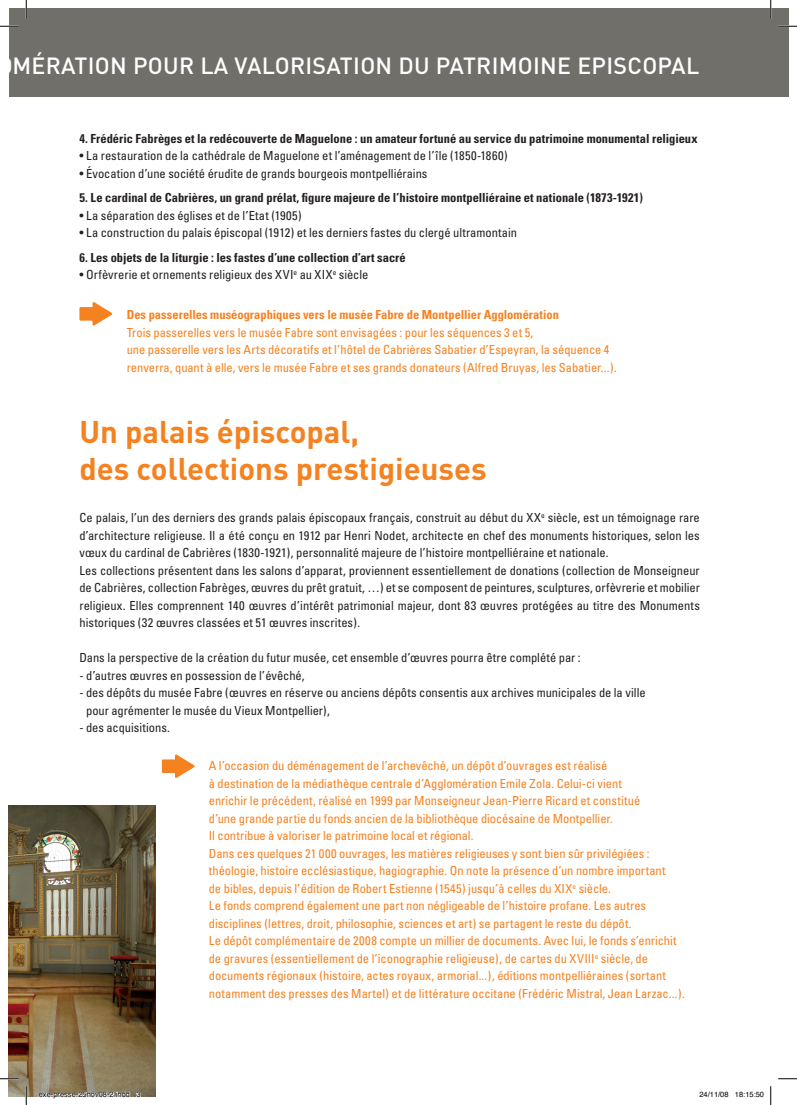
<style>
.page{position:relative;width:797px;height:1105px;background:#fff}
.page>*{position:absolute;margin:0;border:0;box-sizing:border-box;transform-origin:0 0}
.t1{font:700 31px/37.2px "DIN";color:#f58220}
.t2{font:500 23.12px "DIN";letter-spacing:.015em;color:#fff}
.t3{font:condensed 12.5px/17.5px "Univers";color:#f58220}
.t4{font:condensed 12.5px/17.5px "Univers";color:#231f20}
.t5{font:700 condensed 12.5px "Univers";color:#231f20}
.t6{font:700 condensed 12.5px "Univers";color:#f58220}
.t7{font:7.5px "Helvetica";color:#000}
</style>
<div class="page">
<div style="left:9px;top:9px;width:779px;height:88px;background:#716f6a"></div>
<svg style="left:79px;top:302px;width:34px;height:24px"></svg>
<svg style="left:161px;top:754px;width:34px;height:24px"></svg>
<img style="left:9px;top:806px;width:147px;height:290px">
<svg style="left:0;top:25px;width:19px;height:2px"></svg>
<svg style="left:778px;top:25px;width:19px;height:2px"></svg>
<svg style="left:0;top:1078px;width:19px;height:1px"></svg>
<svg style="left:778px;top:1078px;width:19px;height:1px"></svg>
<svg style="left:25px;top:0;width:2px;height:19px"></svg>
<svg style="left:25px;top:1086px;width:2px;height:19px"></svg>
<svg style="left:770px;top:0;width:1px;height:19px"></svg>
<svg style="left:770px;top:1086px;width:1px;height:19px"></svg>
<svg style="left:38px;top:1091px;width:92px;height:6px"></svg>
<svg style="left:136px;top:1092px;width:5px;height:5px"></svg>
<h2 class="t2" style="left:-3px;top:51px;width:703px">OMÉRATION POUR LA VALORISATION DU PATRIMOINE EPISCOPAL</h2>
<p class="t5" style="left:79px;top:130px;width:619px">4. Frédéric Fabrèges et la redécouverte de Maguelone : un amateur fortuné au service du patrimoine monumental religieux</p>
<p class="t4" style="left:79px;top:147px;width:430px">• La restauration de la cathédrale de Maguelone et l’aménagement de l’île (1850-1860)</p>
<p class="t4" style="left:79px;top:164px;width:349px">• Évocation d’une société érudite de grands bourgeois montpelliérains</p>
<p class="t5" style="left:79px;top:190px;width:565px">5. Le cardinal de Cabrières, un grand prélat, figure majeure de l’histoire montpelliéraine et nationale (1873-1921)</p>
<p class="t4" style="left:79px;top:206px;width:224px">• La séparation des églises et de l’Etat (1905)</p>
<p class="t4" style="left:79px;top:224px;width:439px">• La construction du palais épiscopal (1912) et les derniers fastes du clergé ultramontain</p>
<p class="t5" style="left:79px;top:250px;width:328px">6. Les objets de la liturgie : les fastes d’une collection d’art sacré</p>
<p class="t4" style="left:79px;top:266px;width:290px">• Orfèvrerie et ornements religieux des XVI<sup>e</sup> au XIX<sup>e</sup> siècle</p>
<p class="t6" style="left:127px;top:307px;width:434px">Des passerelles muséographiques vers le musée Fabre de Montpellier Agglomération</p>
<p class="t3" style="left:127px;top:323px;width:491px">Trois passerelles vers le musée Fabre sont envisagées : pour les séquences 3 et 5,<br>une passerelle vers les Arts décoratifs et l’hôtel de Cabrières Sabatier d’Espeyran, la séquence 4 renverra, quant à elle, vers le musée Fabre et ses grands donateurs (Alfred Bruyas, les Sabatier...).</p>
<h1 class="t1" style="left:79px;top:412px;width:408px">Un palais épiscopal,<br>des collections prestigieuses</h1>
<p class="t4" style="left:79px;top:509px;width:622px">Ce palais, l’un des derniers des grands palais épiscopaux français, construit au début du XX<sup>e</sup> siècle, est un témoignage rare d’architecture religieuse. Il a été conçu en 1912 par Henri Nodet, architecte en chef des monuments historiques, selon les vœux du cardinal de Cabrières (1830-1921), personnalité majeure de l’histoire montpelliéraine et nationale.<br>Les collections présentent dans les salons d’apparat, proviennent essentiellement de donations (collection de Monseigneur de Cabrières, collection Fabrèges, œuvres du prêt gratuit, …) et se composent de peintures, sculptures, orfèvrerie et mobilier religieux. Elles comprennent 140 œuvres d’intérêt patrimonial majeur, dont 83 œuvres protégées au titre des Monuments historiques (32 œuvres classées et 51 œuvres inscrites).</p>
<p class="t4" style="left:79px;top:649px;width:502px">Dans la perspective de la création du futur musée, cet ensemble d’œuvres pourra être complété par :</p>
<p class="t4" style="left:79px;top:666px;width:227px">- d’autres œuvres en possession de l’évêché,</p>
<p class="t4" style="left:86px;top:684px;width:561px;text-indent:-7px">- des dépôts du musée Fabre (œuvres en réserve ou anciens dépôts consentis aux archives municipales de la ville pour agrémenter le musée du Vieux Montpellier),</p>
<p class="t4" style="left:79px;top:719px;width:92px">- des acquisitions.</p>
<p class="t3" style="left:209px;top:757px;width:477px">A l’occasion du déménagement de l’archevêché, un dépôt d’ouvrages est réalisé<br>à destination de la médiathèque centrale d’Agglomération Emile Zola. Celui-ci vient<br>enrichir le précédent, réalisé en 1999 par Monseigneur Jean-Pierre Ricard et constitué<br>d’une grande partie du fonds ancien de la bibliothèque diocésaine de Montpellier.<br>Il contribue à valoriser le patrimoine local et régional.<br>Dans ces quelques 21 000 ouvrages, les matières religieuses y sont bien sûr privilégiées : théologie, histoire ecclésiastique, hagiographie. On note la présence d’un nombre important<br>de bibles, depuis l’édition de Robert Estienne (1545) jusqu’à celles du XIX<sup>e</sup> siècle.<br>Le fonds comprend également une part non négligeable de l’histoire profane. Les autres disciplines (lettres, droit, philosophie, sciences et art) se partagent le reste du dépôt.<br>Le dépôt complémentaire de 2008 compte un millier de documents. Avec lui, le fonds s’enrichit de gravures (essentiellement de l’iconographie religieuse), de cartes du XVIII<sup>e</sup> siècle, de documents régionaux (histoire, actes royaux, armorial...), éditions montpelliéraines (sortant notamment des presses des Martel) et de littérature occitane (Frédéric Mistral, Jean Larzac...).</p>
<p class="t7" style="left:39px;top:1089px;width:103px">exe-presse-25nov08-2.indd 3</p>
<p class="t7" style="left:699px;top:1089px;width:66px">24/11/08 18:15:50</p>
</div>
